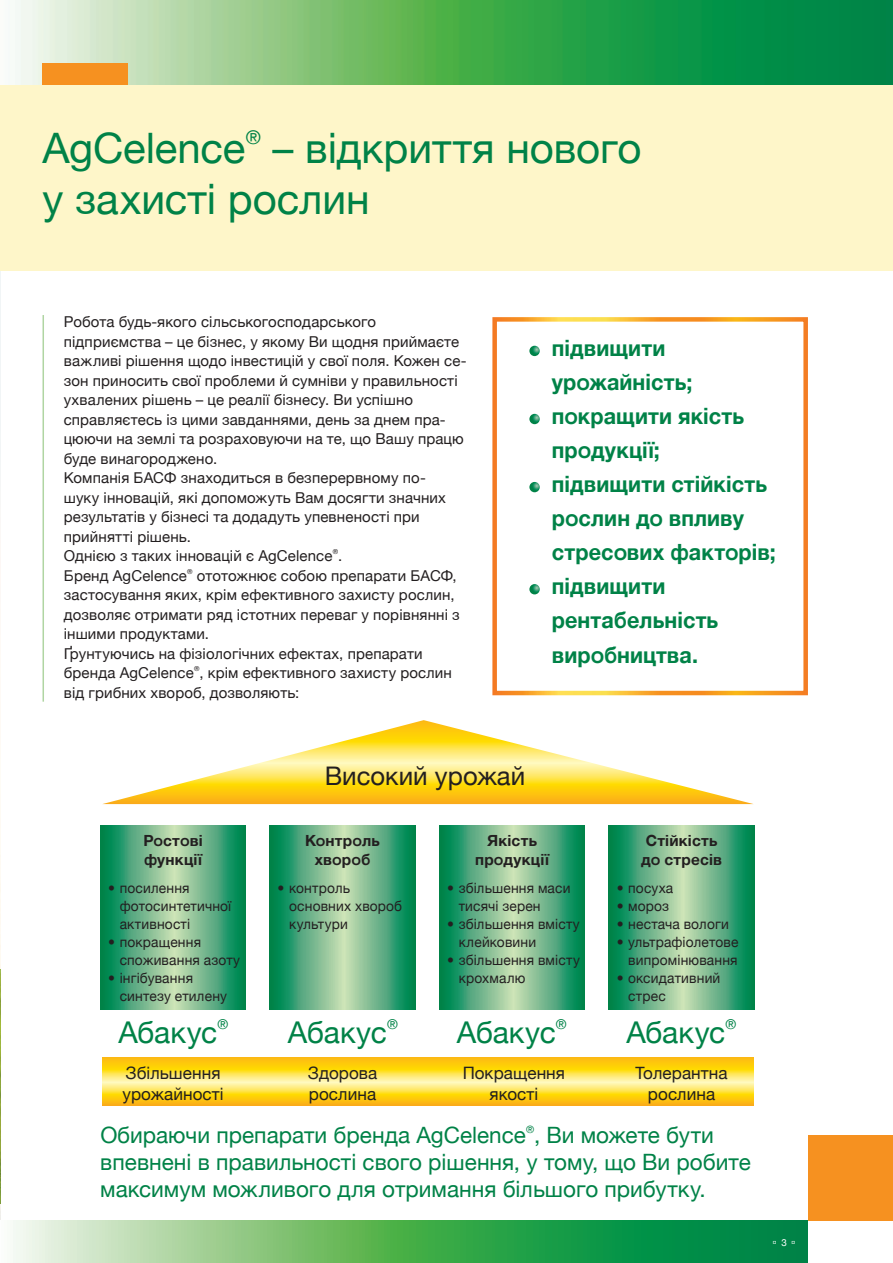
<style>
.page{position:relative;width:893px;height:1263px;background:#fff}
.page>*{position:absolute;margin:0;border:0;box-sizing:border-box;transform-origin:0 0}
.t1{font:42px/51px "Helvetica Neue";letter-spacing:-.005em;color:#008247}
.t2{font:30px "Helvetica Neue";letter-spacing:-.005em;color:#008247}
.t3{font:25.65px "Helvetica Neue";color:#231f20}
.t4{font:22.5px/27px "Helvetica Neue";color:#008247}
.t5{font:700 22.5px/34px "Helvetica Neue";letter-spacing:.005em;color:#008247;scale:.96 1}
.t6{font:17.1px/20.5px "Helvetica Neue";letter-spacing:.005em;color:#231f20}
.t7{font:700 15.45px/18.8px "Helvetica Neue";letter-spacing:.015em;color:#231f20}
.t8{font:15px/19.5px "Helvetica Neue";letter-spacing:.01em;color:#231f20}
.t9{font:14.25px/18px "Helvetica Neue";letter-spacing:.01em;color:#231f20}
.t10{font:13.5px "Helvetica Neue";color:#008247}
.t11{font:10.2px "Helvetica Neue";color:#008247}
.t12{font:9.75px "Helvetica Neue";color:#fff}
.t13{font:6.75px "Helvetica Neue";color:#231f20}
</style>
<div class="page">
<img style="left:0;top:271px;width:1px;height:949px">
<img style="left:0;top:969px;width:1px;height:234px">
<div style="left:0;top:0;width:893px;height:271px;background:#fef6c9"></div>
<svg style="left:102px;top:1057px;width:652px;height:49px;background:#fed83d"></svg>
<svg style="left:103px;top:720px;width:650px;height:84px"></svg>
<svg style="left:100px;top:825px;width:146px;height:184px;background:#5eaf82"></svg>
<svg style="left:270px;top:825px;width:145px;height:184px;background:#5faf83"></svg>
<svg style="left:439px;top:825px;width:146px;height:184px;background:#5eaf82"></svg>
<svg style="left:609px;top:825px;width:145px;height:184px;background:#5faf83"></svg>
<hr style="left:43px;top:315px;width:1px;height:387px;background:#b0d5a2">
<svg style="left:529px;top:346px;width:11px;height:10px"></svg>
<svg style="left:529px;top:414px;width:11px;height:10px"></svg>
<svg style="left:529px;top:482px;width:11px;height:10px"></svg>
<svg style="left:529px;top:584px;width:11px;height:10px"></svg>
<img style="left:0;top:0;width:893px;height:85px">
<div style="left:43px;top:64px;width:85px;height:21px;background:#f69120"></div>
<div style="left:808px;top:1135px;width:85px;height:85px;background:#f69120"></div>
<svg style="left:13px;top:1220px;width:795px;height:43px;background:#59b36d"></svg>
<h1 class="t1" style="left:42px;top:122px;width:601px">AgCelence<sup>®</sup> – відкриття нового у захисті рослин</h1>
<p class="t8" style="left:64px;top:312px;width:404px">Робота будь-якого сільськогосподарського підприємства – це бізнес, у якому Ви щодня приймаєте важливі рішення щодо інвестицій у свої поля. Кожен се&shy;зон приносить свої проблеми й сумніви у правильності ухвалених рішень – це реалії бізнесу. Ви успішно справляєтесь із цими завданнями, день за днем пра&shy;цюючи на землі та розраховуючи на те, що Вашу працю буде винагороджено.<br>Компанія БАСФ знаходиться в безперервному по-<br>шуку інновацій, які допоможуть Вам досягти значних результатів у бізнесі та додадуть упевненості при прийнятті рішень.<br>Однією з таких інновацій є AgCelence .</p>
<p class="t13" style="left:333px;top:548px;width:7px">®</p>
<p class="t8" style="left:64px;top:565px;width:125px">Бренд AgCelence</p>
<p class="t13" style="left:187px;top:567px;width:7px">®</p>
<p class="t8" style="left:64px;top:565px;width:398px;text-indent:133px">ототожнює собою препарати БАСФ, застосування яких, крім ефективного захисту рослин, дозволяє отримати ряд істотних переваг у порівнянні з іншими продуктами.<br>Ґрунтуючись на фізіологічних ефектах, препарати бренда AgCelence , крім ефективного захисту рослин</p>
<p class="t13" style="left:194px;top:665px;width:7px">®</p>
<p class="t8" style="left:64px;top:682px;width:237px">від грибних хвороб, дозволяють:</p>
<h3 class="t3" style="left:325px;top:761px;width:202px">Високий урожай</h3>
<h3 class="t5" style="left:552px;top:330px;width:235px">підвищити урожайність; покращити якість продукції; підвищити стійкість рослин до впливу стресових факторів; підвищити рентабельність виробництва.</h3>
<p class="t7" style="left:143px;top:831px;width:61px">Ростові функції</p>
<p class="t9" style="left:120px;top:878px;width:113px;text-indent:-12px">• посилення фотосинтетичної активності</p>
<p class="t9" style="left:120px;top:932px;width:122px;text-indent:-12px">• покращення споживання азоту</p>
<p class="t9" style="left:120px;top:969px;width:109px;text-indent:-12px">• інгібування синтезу етилену</p>
<p class="t7" style="left:305px;top:831px;width:76px;text-align:center">Контроль хвороб</p>
<p class="t9" style="left:289px;top:878px;width:114px;text-indent:-12px">• контроль основних хвороб культури</p>
<p class="t7" style="left:475px;top:831px;width:75px;text-align:center">Якість продукції</p>
<p class="t9" style="left:459px;top:878px;width:113px;text-indent:-12px">• збільшення маси тисячі зерен</p>
<p class="t9" style="left:459px;top:914px;width:123px;text-indent:-12px">• збільшення вмісту клейковини</p>
<p class="t9" style="left:459px;top:950px;width:123px;text-indent:-12px">• збільшення вмісту крохмалю</p>
<p class="t7" style="left:641px;top:831px;width:83px">Стійкість до стресів</p>
<p class="t9" style="left:617px;top:878px;width:58px">• посуха</p>
<p class="t9" style="left:617px;top:896px;width:54px">• мороз</p>
<p class="t9" style="left:617px;top:914px;width:114px">• нестача вологи</p>
<p class="t9" style="left:617px;top:932px;width:123px;text-align:right">• ультрафіолетове випромінювання</p>
<p class="t9" style="left:628px;top:969px;width:94px;text-indent:-12px">• оксидативний стрес</p>
<h2 class="t2" style="left:118px;top:1014px;width:100px">Абакус</h2>
<p class="t10" style="left:218px;top:1016px;width:12px">®</p>
<h2 class="t2" style="left:288px;top:1014px;width:100px">Абакус</h2>
<p class="t10" style="left:387px;top:1016px;width:12px">®</p>
<h2 class="t2" style="left:457px;top:1014px;width:100px">Абакус</h2>
<p class="t10" style="left:556px;top:1016px;width:12px">®</p>
<h2 class="t2" style="left:626px;top:1014px;width:100px">Абакус</h2>
<p class="t10" style="left:725px;top:1016px;width:12px">®</p>
<p class="t6" style="left:122px;top:1063px;width:103px">Збільшення урожайності</p>
<p class="t6" style="left:308px;top:1063px;width:71px">Здорова рослина</p>
<p class="t6" style="left:463px;top:1063px;width:104px;text-align:center">Покращення якості</p>
<p class="t6" style="left:635px;top:1063px;width:94px;text-align:center">Толерантна рослина</p>
<p class="t11" style="left:526px;top:1123px;width:10px">®</p>
<h3 class="t4" style="left:100px;top:1148px;width:652px">впевнені в правильності свого рішення, у тому, що Ви робите максимум можливого для отримання більшого прибутку.</h3>
<h3 class="t4" style="left:100px;top:1121px;width:615px">Обираючи препарати бренда AgCelence , Ви можете бути</h3>
<p class="t12" style="left:781px;top:1237px;width:7px">3</p>
</div>
